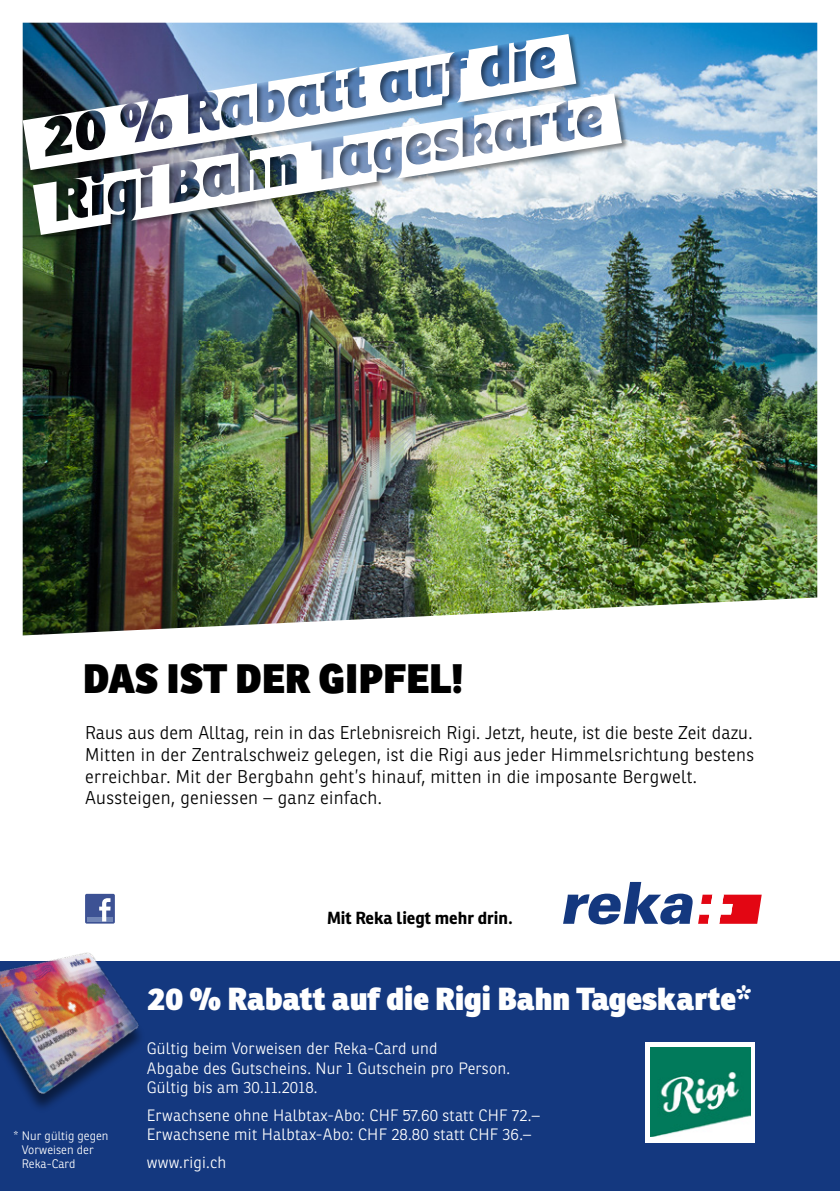
<style>
.page{position:relative;width:840px;height:1191px;background:#fff}
.page>*{position:absolute;margin:0;border:0;box-sizing:border-box;transform-origin:0 0}
.t1{font:800 40px "Ronnia Basic";color:#000}
.t2{font:800 31px "Ronnia Basic";color:#fff}
.t3{font:300 18px/21.6px "Ronnia Basic";letter-spacing:.02em;color:#000}
.t4{font:700 17px "Ronnia Basic";color:#000}
.t5{font:300 16px/19.2px "Ronnia Basic";letter-spacing:.015em;color:#fff}
.t6{font:300 12px/14.4px "Ronnia Basic";letter-spacing:.005em;color:#fff}
</style>
<div class="page">
<img style="left:23px;top:23px;width:793px;height:612px">
<svg style="left:563px;top:882px;width:198px;height:42px"></svg>
<div style="left:85px;top:894px;width:30px;height:29px;background:#3d5294;border-radius:2px"></div>
<hr style="left:87px;top:917px;width:26px;height:4px;background:#7286b6">
<svg style="left:99px;top:898px;width:11px;height:23px"></svg>
<div style="left:0;top:961px;width:839px;height:230px;background:#14387f"></div>
<img style="left:0;top:952px;width:141px;height:154px">
<div style="left:645px;top:1042px;width:109px;height:100px;background:#fff"></div>
<img style="left:650px;top:1047px;width:99px;height:89px">
<svg style="left:23px;top:34px;width:553px;height:136px"></svg>
<div style="left:32px;top:92px;width:596px;height:150px;background:#000;opacity:.45"></div>
<img style="left:33px;top:93px;width:588px;height:142px">
<h1 class="t1" style="left:83px;top:652px;width:381px">DAS IST DER GIPFEL!</h1>
<p class="t3" style="left:85px;top:722px;width:670px">Raus aus dem Alltag, rein in das Erlebnisreich Rigi. Jetzt, heute, ist die beste Zeit dazu.<br>Mitten in der Zentralschweiz gelegen, ist die Rigi aus jeder Himmelsrichtung bestens erreichbar. Mit der Bergbahn geht’s hinauf, mitten in die imposante Bergwelt.<br>Aussteigen, geniessen – ganz einfach.</p>
<p class="t6" style="left:22px;top:1128px;width:88px;text-indent:-8px">* Nur gültig gegen<br>Vorweisen der<br>Reka-Card</p>
<p class="t4" style="left:327px;top:907px;width:187px">Mit Reka liegt mehr drin.</p>
<h2 class="t2" style="left:147px;top:978px;width:605px">20 % Rabatt auf die Rigi Bahn Tageskarte*</h2>
<p class="t5" style="left:147px;top:1039px;width:365px">Gültig beim Vorweisen der Reka-Card und<br>Abgabe des Gutscheins. Nur 1 Gutschein pro Person.<br>Gültig bis am 30.11.2018.</p>
<p class="t5" style="left:147px;top:1105px;width:394px">Erwachsene ohne Halbtax-Abo: CHF 57.60 statt CHF 72.–<br>Erwachsene mit Halbtax-Abo: CHF 28.80 statt CHF 36.–</p>
<p class="t5" style="left:147px;top:1152px;width:81px">www.rigi.ch</p>
</div>
